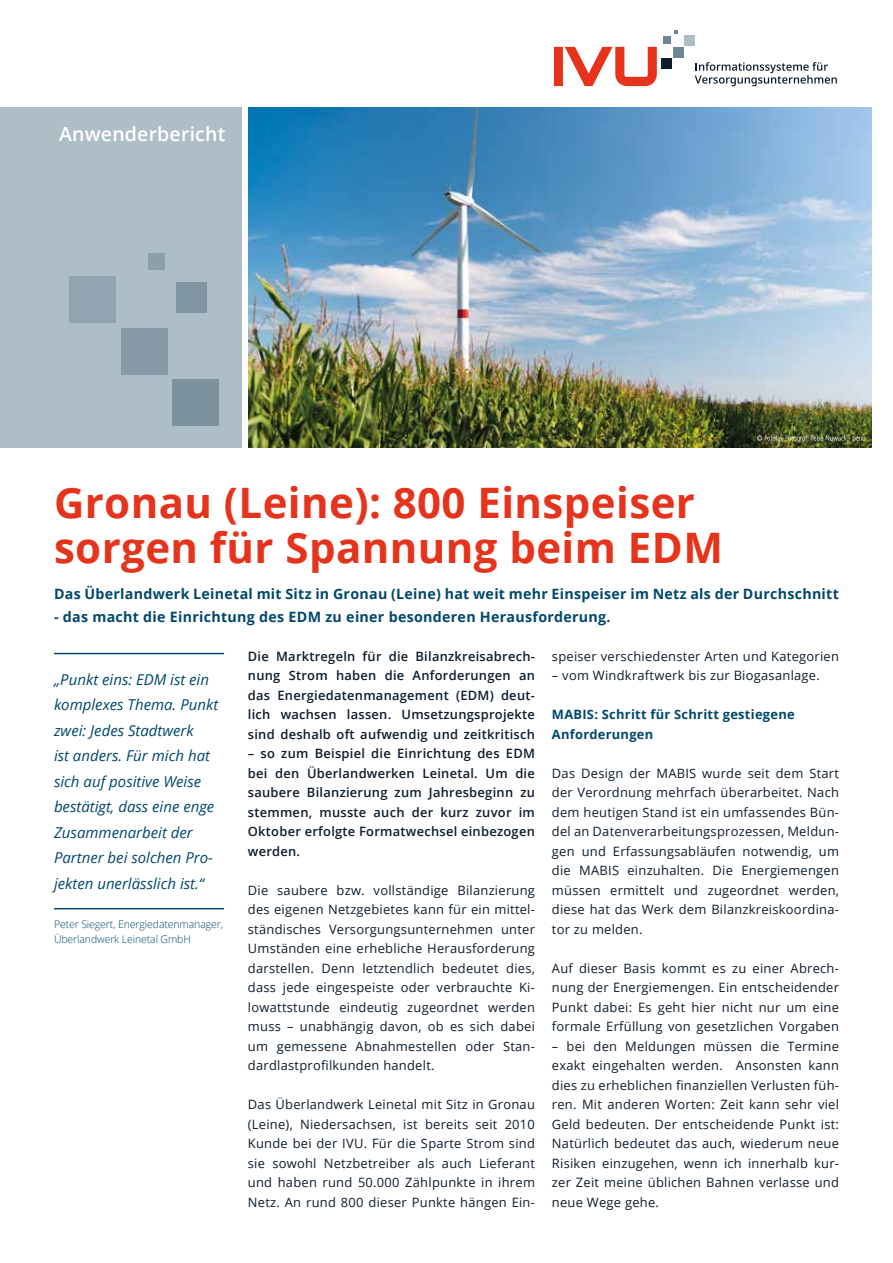
<style>
.page{position:relative;width:893px;height:1263px;background:#fff}
.page>*{position:absolute;margin:0;border:0;box-sizing:border-box;transform-origin:0 0}
.t1{font:700 42px/45px "Open Sans";letter-spacing:.01em;color:#e6331c}
.t2{font:600 19.5px "Open Sans";letter-spacing:.01em;color:#fff}
.t3{font:italic 15px/25.5px "Open Sans";color:#00486d}
.t4{font:700 14.25px "Open Sans";letter-spacing:.02em;color:#00486d}
.t5{font:12.9px/19.5px "Open Sans";letter-spacing:.02em;color:#0d1d2c;text-align:justify}
.t6{font:600 12.9px/19.5px "Open Sans";letter-spacing:.02em;color:#0d1d2c;text-align:justify}
.t7{font:700 12.9px/19.5px "Open Sans";letter-spacing:.02em;color:#00486d}
.t8{font:300 10.5px/15px "Open Sans";letter-spacing:-.01em;color:#00486d}
</style>
<div class="page">
<img style="left:248px;top:107px;width:624px;height:341px">
<hr style="left:54px;top:653px;width:170px;height:1px;background:#00486d">
<hr style="left:54px;top:908px;width:170px;height:1px;background:#00486d">
<svg style="left:757px;top:435px;width:108px;height:7px"></svg>
<div style="left:0;top:107px;width:242px;height:341px;background:#aebec7"></div>
<div style="left:172px;top:379px;width:47px;height:47px;background:#7c929f"></div>
<div style="left:121px;top:328px;width:47px;height:47px;background:#879aa7"></div>
<div style="left:69px;top:276px;width:47px;height:47px;background:#92a4b1"></div>
<div style="left:176px;top:283px;width:31px;height:30px;background:#8196a3"></div>
<div style="left:148px;top:253px;width:17px;height:17px;background:#8ca0ac"></div>
<svg style="left:554px;top:47px;width:103px;height:39px"></svg>
<div style="left:661px;top:59px;width:11px;height:10px;background:#0d1d2c"></div>
<div style="left:673px;top:47px;width:10px;height:10px;background:#6c8695"></div>
<div style="left:685px;top:35px;width:10px;height:11px;background:#aebec7"></div>
<div style="left:663px;top:36px;width:8px;height:7px;background:#6c8695"></div>
<svg style="left:674px;top:30px;width:4px;height:4px"></svg>
<svg style="left:695px;top:62px;width:142px;height:24px"></svg>
<h2 class="t2" style="left:59px;top:121px;width:168px">Anwenderbericht</h2>
<h1 class="t1" style="left:54px;top:479px;width:670px">Gronau (Leine): 800 Einspeiser sorgen für Spannung beim EDM</h1>
<p class="t4" style="left:54px;top:584px;width:786px">Das Überlandwerk Leinetal mit Sitz in Gronau (Leine) hat weit mehr Einspeiser im Netz als der Durchschnitt</p>
<p class="t4" style="left:54px;top:607px;width:558px">- das macht die Einrichtung des EDM zu einer besonderen Herausforderung.</p>
<p class="t3" style="left:54px;top:666px;width:166px">„Punkt eins: EDM ist ein komplexes Thema. Punkt zwei: Jedes Stadtwerk<br>ist anders. Für mich hat sich auf positive Weise bestätigt, dass eine enge<br>Zusammenarbeit der<br>Partner bei solchen Pro&shy;jekten unerlässlich ist.“</p>
<p class="t8" style="left:54px;top:917px;width:171px">Peter Siegert, Energiedatenmanager,<br>Überlandwerk Leinetal GmbH</p>
<p class="t6" style="left:248px;top:646px;width:289px">Die Marktregeln für die Bilanzkreisabrech&shy;nung Strom haben die Anforderungen an das Energiedatenmanagement (EDM) deut&shy;lich wachsen lassen. Umsetzungsprojekte sind deshalb oft aufwendig und zeitkritisch</p>
<p class="t6" style="left:248px;top:743px;width:289px">– so zum Beispiel die Einrichtung des EDM bei den Überlandwerken Leinetal. Um die saubere Bilanzierung zum Jahresbeginn zu stemmen, musste auch der kurz zuvor im Oktober erfolgte Formatwechsel einbezogen werden.</p>
<p class="t5" style="left:248px;top:880px;width:289px">Die saubere bzw. vollständige Bilanzierung des eigenen Netzgebietes kann für ein mittel&shy;ständisches Versorgungsunternehmen unter Umständen eine erhebliche Herausforderung darstellen. Denn letztendlich bedeutet dies, dass jede eingespeiste oder verbrauchte Ki&shy;lowattstunde eindeutig zugeordnet werden muss – unabhängig davon, ob es sich dabei um gemessene Abnahmestellen oder Stan&shy;dardlastprofilkunden handelt.</p>
<p class="t5" style="left:248px;top:1094px;width:289px">Das Überlandwerk Leinetal mit Sitz in Gronau (Leine), Niedersachsen, ist bereits seit 2010<br>Kunde bei der IVU. Für die Sparte Strom sind sie sowohl Netzbetreiber als auch Lieferant und haben rund 50.000 Zählpunkte in ihrem Netz. An rund 800 dieser Punkte hängen Ein-</p>
<p class="t5" style="left:552px;top:646px;width:289px">speiser verschiedenster Arten und Kategorien</p>
<p class="t5" style="left:552px;top:665px;width:269px">– vom Windkraftwerk bis zur Biogasanlage.</p>
<p class="t7" style="left:552px;top:704px;width:244px">MABIS: Schritt für Schritt gestiegene<br>Anforderungen</p>
<p class="t5" style="left:552px;top:763px;width:289px">Das Design der MABIS wurde seit dem Start der Verordnung mehrfach überarbeitet. Nach dem heutigen Stand ist ein umfassendes Bün&shy;del an Datenverarbeitungsprozessen, Meldun&shy;gen und Erfassungsabläufen notwendig, um die MABIS einzuhalten. Die Energiemengen müssen ermittelt und zugeordnet werden, diese hat das Werk dem Bilanzkreiskoordina&shy;tor zu melden.</p>
<p class="t5" style="left:552px;top:958px;width:289px">Auf dieser Basis kommt es zu einer Abrech&shy;nung der Energiemengen. Ein entscheidender Punkt dabei: Es geht hier nicht nur um eine formale Erfüllung von gesetzlichen Vorgaben</p>
<p class="t5" style="left:552px;top:1036px;width:289px">– bei den Meldungen müssen die Termine exakt eingehalten werden. Ansonsten kann dies zu erheblichen finanziellen Verlusten füh&shy;ren. Mit anderen Worten: Zeit kann sehr viel Geld bedeuten. Der entscheidende Punkt ist:<br>Natürlich bedeutet das auch, wiederum neue Risiken einzugehen, wenn ich innerhalb kur&shy;zer Zeit meine üblichen Bahnen verlasse und neue Wege gehe.</p>
</div>
